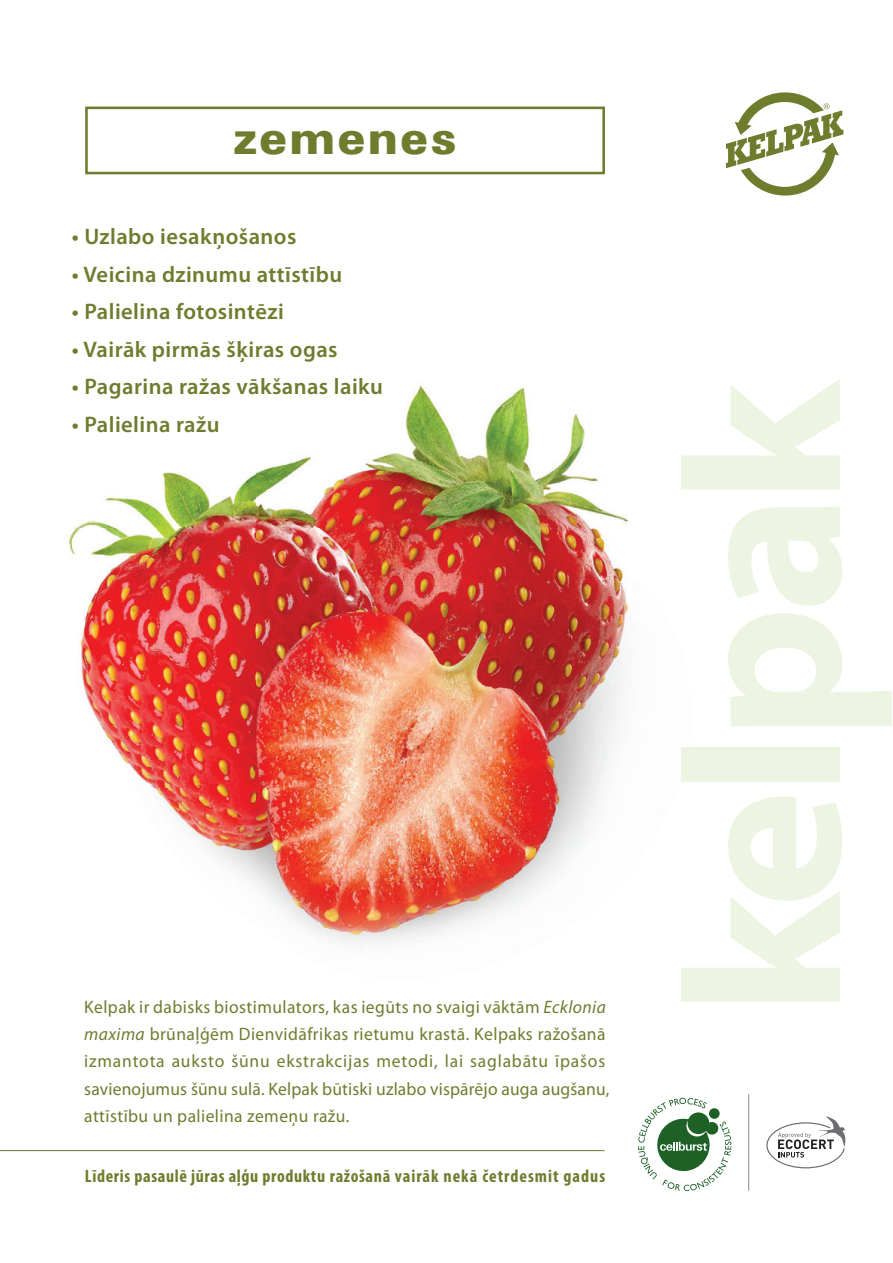
<style>
.page{position:relative;width:893px;height:1263px;background:#fff}
.page>*{position:absolute;margin:0;border:0;box-sizing:border-box;transform-origin:0 0}
.t1{font:49.5px "Unitus TEE Blac";letter-spacing:.03em;color:#6e7c2e}
.t2{font:600 22.5px "Myriad Pro";letter-spacing:.02em;color:#6e7c2e}
.t3{font:18px/27.3px "Myriad Pro";letter-spacing:.025em;color:#6e7c2e}
.t4{font:700 condensed 18px "Myriad Pro";letter-spacing:.035em;color:#6e7c2e}
.s1{font-style:italic}
</style>
<div class="page">
<img style="left:66px;top:385px;width:777px;height:560px">
<div style="left:85px;top:107px;width:520px;height:67px;border:3px solid #6e7c2e"></div>
<img style="left:681px;top:891px;width:159px;height:111px">
<img style="left:728px;top:796px;width:114px;height:105px">
<div style="left:681px;top:748px;width:159px;height:34px;background:#eef4e2"></div>
<div style="left:874px;top:692px;width:18px;height:34px;background:#eef4e2"></div>
<img style="left:728px;top:613px;width:146px;height:114px">
<img style="left:728px;top:506px;width:114px;height:100px">
<img style="left:681px;top:379px;width:159px;height:110px">
<svg style="left:726px;top:92px;width:117px;height:104px"></svg>
<hr style="left:0;top:1150px;width:605px;height:1px;background:#6e7c2e">
<svg style="left:766px;top:1116px;width:80px;height:52px"></svg>
<hr style="left:748px;top:1094px;width:1px;height:96px;background:#939598">
<svg style="left:638px;top:1098px;width:93px;height:93px"></svg>
<h1 class="t1" style="left:233px;top:109px;width:225px">zemenes</h1>
<p class="t2" style="left:72px;top:222px;width:226px">• Uzlabo iesakņošanos</p>
<p class="t2" style="left:72px;top:260px;width:272px">• Veicina dzinumu attīstību</p>
<p class="t2" style="left:72px;top:298px;width:214px">• Palielina fotosintēzi</p>
<p class="t2" style="left:72px;top:335px;width:267px">• Vairāk pirmās šķiras ogas</p>
<p class="t2" style="left:72px;top:373px;width:313px">• Pagarina ražas vākšanas laiku</p>
<p class="t2" style="left:72px;top:410px;width:149px">• Palielina ražu</p>
<p class="t3" style="left:84px;top:993px;width:527px">Kelpak ir dabisks biostimulators, kas iegūts no svaigi vāktām <span class="s1">Ecklonia maxima</span> brūnaļģēm Dienvidāfrikas rietumu krastā. Kelpaks ražošanā izmantota auksto šūnu ekstrakcijas metodi, lai saglabātu īpašos savienojumus šūnu sulā. Kelpak būtiski uzlabo vispārējo auga augšanu, attīstību un palielina zemeņu ražu.</p>
<p class="t4" style="left:85px;top:1165px;width:522px">Līderis pasaulē jūras aļģu produktu ražošanā vairāk nekā četrdesmit gadus</p>
</div>
